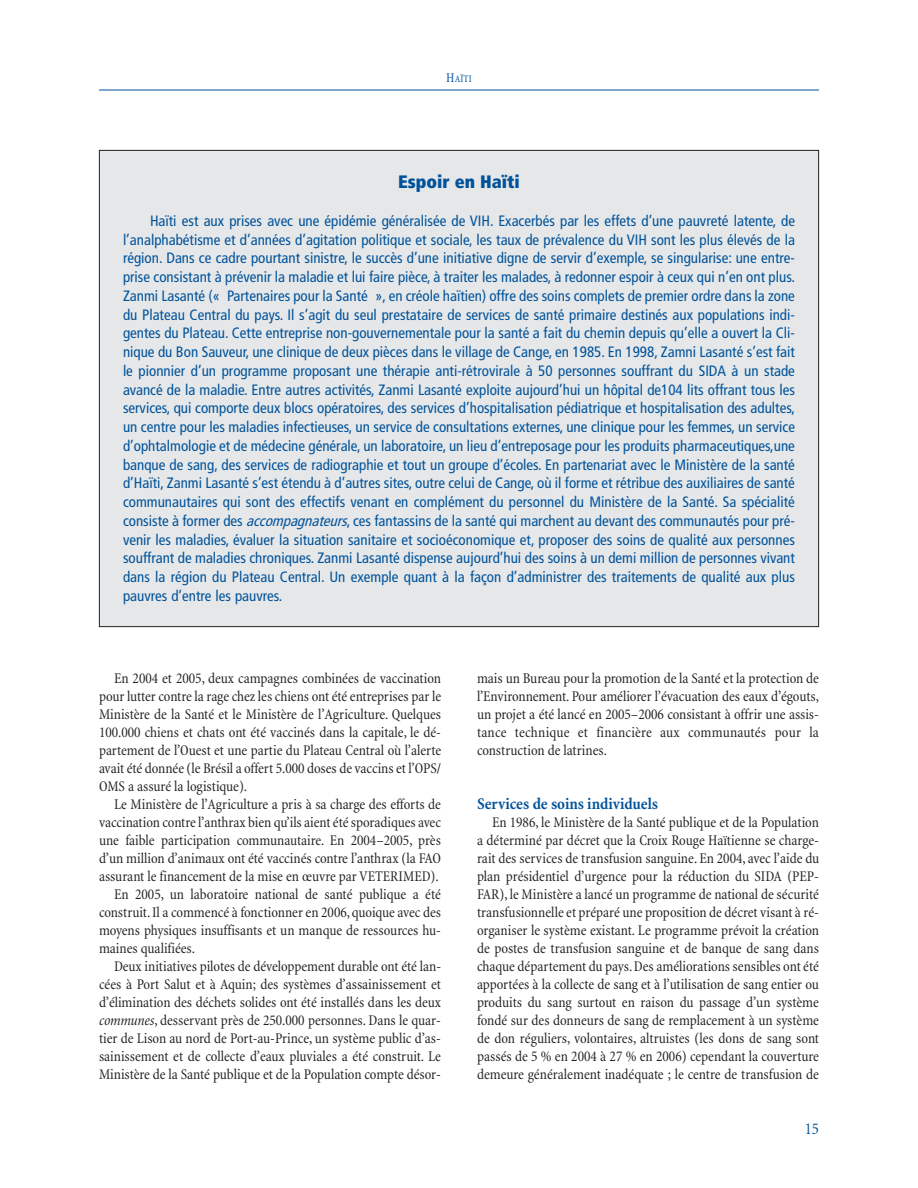
<style>
.page{position:relative;width:918px;height:1188px;background:#fff}
.page>*{position:absolute;margin:0;border:0;box-sizing:border-box;transform-origin:0 0}
.t1{font:900 condensed 18px "Frutiger";color:#00539b}
.t2{font:700 condensed 16.5px "Minion";color:#00539b}
.t3{font:condensed 16.5px "Minion";color:#00539b}
.t4{font:condensed 15px/18px "Minion";color:#231f20;text-align:justify}
.t5{font:condensed 15px/18.8px "Frutiger";color:#00539b;text-align:justify}
.t6{font:condensed 10.2px "Minion";color:#00539b}
.s1{font-size:13.5px}
.s2{font-family:"Hdr Frutiger Cond";font-style:italic;font-stretch:normal}
.s3{font-style:italic}
</style>
<div class="page">
<hr style="left:99px;top:90px;width:720px;height:1px;background:#00539b">
<div style="left:100px;top:151px;width:718px;height:475px;background:#e6e7e8"></div>
<p class="t6" style="left:446px;top:74px;width:27px"><span class="s1">H</span>AÏTI</p>
<p class="t1" style="left:398px;top:174px;width:123px">Espoir en Haïti</p>
<p class="t5" style="left:123px;top:212px;width:674px;text-indent:27px">Haïti est aux prises avec une épidémie généralisée de VIH. Exacerbés par les effets d’une pauvreté latente, de l’analphabétisme et d’années d’agitation politique et sociale, les taux de prévalence du VIH sont les plus élevés de la région. Dans ce cadre pourtant sinistre, le succès d’une initiative digne de servir d’exemple, se singularise: une entre&shy;prise consistant à prévenir la maladie et lui faire pièce, à traiter les malades, à redonner espoir à ceux qui n’en ont plus.<br>Zanmi Lasanté (« Partenaires pour la Santé », en créole haïtien) offre des soins complets de premier ordre dans la zone du Plateau Central du pays. Il s’agit du seul prestataire de services de santé primaire destinés aux populations indi&shy;gentes du Plateau. Cette entreprise non-gouvernementale pour la santé a fait du chemin depuis qu’elle a ouvert la Cli&shy;nique du Bon Sauveur, une clinique de deux pièces dans le village de Cange, en 1985. En 1998, Zamni Lasanté s’est fait le pionnier d’un programme proposant une thérapie anti-rétrovirale à 50 personnes souffrant du SIDA à un stade avancé de la maladie. Entre autres activités, Zanmi Lasanté exploite aujourd’hui un hôpital de104 lits offrant tous les services, qui comporte deux blocs opératoires, des services d’hospitalisation pédiatrique et hospitalisation des adultes, un centre pour les maladies infectieuses, un service de consultations externes, une clinique pour les femmes, un service d’ophtalmologie et de médecine générale, un laboratoire, un lieu d’entreposage pour les produits pharmaceutiques,une banque de sang, des services de radiographie et tout un groupe d’écoles. En partenariat avec le Ministère de la santé d’Haïti, Zanmi Lasanté s’est étendu à d’autres sites, outre celui de Cange, où il forme et rétribue des auxiliaires de santé communautaires qui sont des effectifs venant en complément du personnel du Ministère de la Santé. Sa spécialité consiste à former des <span class="s2">accompagnateurs</span>, ces fantassins de la santé qui marchent au devant des communautés pour pré&shy;venir les maladies, évaluer la situation sanitaire et socioéconomique et, proposer des soins de qualité aux personnes souffrant de maladies chroniques. Zanmi Lasanté dispense aujourd’hui des soins à un demi million de personnes vivant dans la région du Plateau Central. Un exemple quant à la façon d’administrer des traitements de qualité aux plus pauvres d’entre les pauvres.</p>
<p class="t4" style="left:99px;top:671px;width:344px;text-indent:15px">En 2004 et 2005, deux campagnes combinées de vaccination pour lutter contre la rage chez les chiens ont été entreprises par le Ministère de la Santé et le Ministère de l’Agriculture. Quelques 100.000 chiens et chats ont été vaccinés dans la capitale, le dé&shy;partement de l’Ouest et une partie du Plateau Central où l’alerte avait été donnée (le Brésil a offert 5.000 doses de vaccins et l’OPS/ OMS a assuré la logistique).</p>
<p class="t4" style="left:114px;top:797px;width:329px">Le Ministère de l’Agriculture a pris à sa charge des efforts de</p>
<p class="t4" style="left:99px;top:815px;width:343px">vaccination contre l’anthrax bien qu’ils aient été sporadiques avec</p>
<p class="t4" style="left:99px;top:833px;width:344px">une faible participation communautaire. En 2004–2005, près</p>
<p class="t4" style="left:99px;top:851px;width:343px">d’un million d’animaux ont été vaccinés contre l’anthrax (la FAO</p>
<p class="t4" style="left:99px;top:869px;width:341px">assurant le financement de la mise en œuvre par VETERIMED).</p>
<p class="t4" style="left:114px;top:887px;width:328px">En 2005, un laboratoire national de santé publique a été</p>
<p class="t4" style="left:99px;top:905px;width:344px">construit. Il a commencé à fonctionner en 2006, quoique avec des</p>
<p class="t4" style="left:99px;top:923px;width:343px">moyens physiques insuffisants et un manque de ressources hu-</p>
<p class="t4" style="left:99px;top:941px;width:98px">maines qualifiées.</p>
<p class="t4" style="left:114px;top:959px;width:329px">Deux initiatives pilotes de développement durable ont été lan-</p>
<p class="t4" style="left:99px;top:977px;width:344px">cées à Port Salut et à Aquin; des systèmes d’assainissement et</p>
<p class="t4" style="left:99px;top:995px;width:344px">d’élimination des déchets solides ont été installés dans les deux</p>
<p class="t4" style="left:99px;top:1013px;width:344px"><span class="s3">communes</span>, desservant près de 250.000 personnes. Dans le quar-</p>
<p class="t4" style="left:99px;top:1031px;width:343px">tier de Lison au nord de Port-au-Prince, un système public d’as-</p>
<p class="t4" style="left:99px;top:1049px;width:344px">sainissement et de collecte d’eaux pluviales a été construit. Le</p>
<p class="t4" style="left:99px;top:1067px;width:343px">Ministère de la Santé publique et de la Population compte désor-</p>
<p class="t4" style="left:477px;top:671px;width:344px">mais un Bureau pour la promotion de la Santé et la protection de l’Environnement. Pour améliorer l’évacuation des eaux d’égouts, un projet a été lancé en 2005–2006 consistant à offrir une assis&shy;tance technique et financière aux communautés pour la construction de latrines.</p>
<p class="t2" style="left:477px;top:798px;width:183px">Services de soins individuels</p>
<p class="t4" style="left:477px;top:815px;width:344px;text-indent:15px">En 1986, le Ministère de la Santé publique et de la Population a déterminé par décret que la Croix Rouge Haïtienne se charge&shy;rait des services de transfusion sanguine. En 2004, avec l’aide du plan présidentiel d’urgence pour la réduction du SIDA (PEP-FAR), le Ministère a lancé un programme de national de sécurité transfusionnelle et préparé une proposition de décret visant à ré&shy;organiser le système existant. Le programme prévoit la création de postes de transfusion sanguine et de banque de sang dans chaque département du pays.Des améliorations sensibles ont été apportées à la collecte de sang et à l’utilisation de sang entier ou produits du sang surtout en raison du passage d’un système fondé sur des donneurs de sang de remplacement à un système de don réguliers, volontaires, altruistes (les dons de sang sont passés de 5 % en 2004 à 27 % en 2006) cependant la couverture demeure généralement inadéquate ; le centre de transfusion de</p>
<p class="t3" style="left:805px;top:1122px;width:16px">15</p>
</div>
